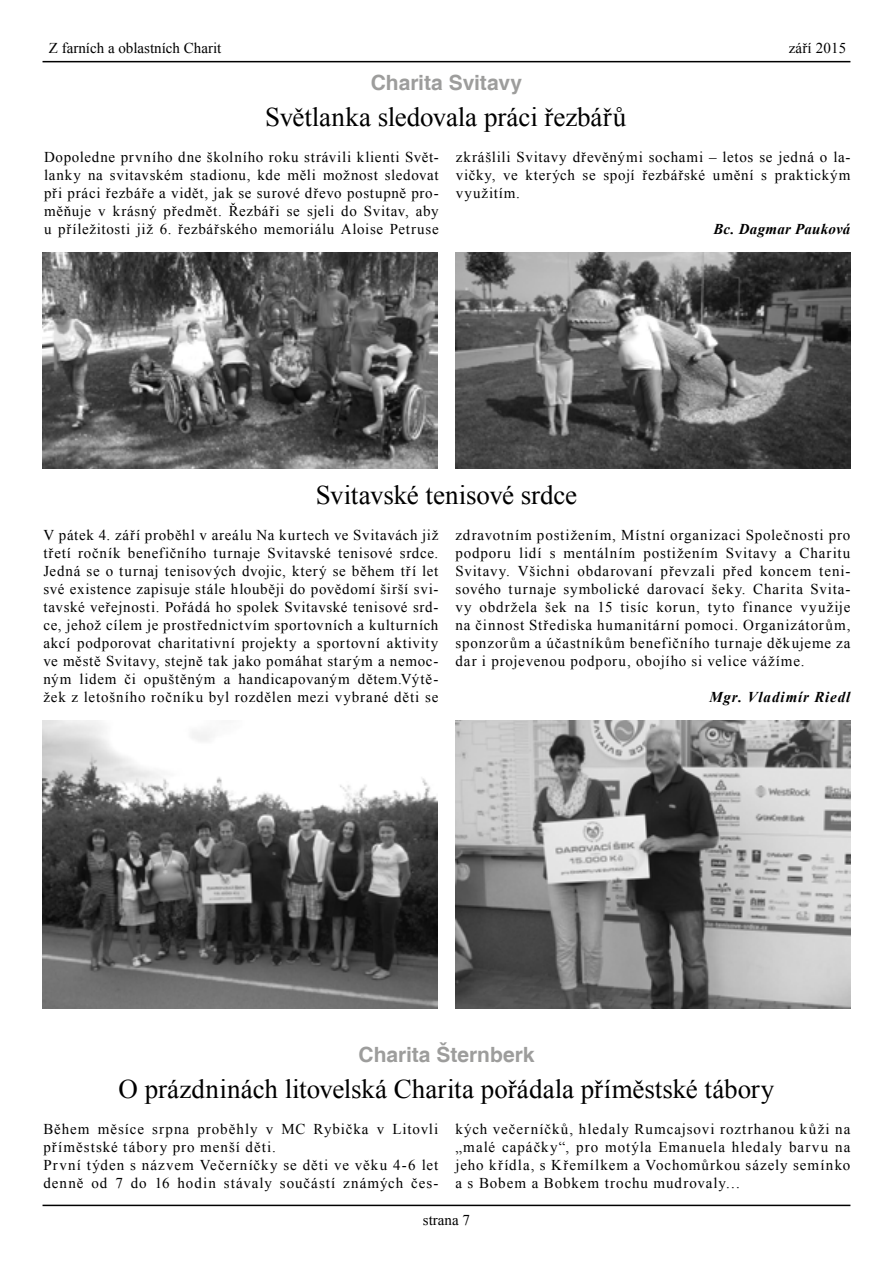
<style>
.page{position:relative;width:893px;height:1263px;background:#fff}
.page>*{position:absolute;margin:0;border:0;box-sizing:border-box;transform-origin:0 0}
.t1{font:27px "Times New Roman";letter-spacing:-.005em;color:#000}
.t2{font:700 21px "Helvetica";color:#9d9d9c}
.t3{font:15px/18px "Times New Roman";letter-spacing:.055em;color:#000;text-align:justify}
.t4{font:15px "Times New Roman";color:#000}
.t5{font:italic 700 15px "Times New Roman";letter-spacing:.065em;color:#000}
.t6{font:italic 700 15px "Times New Roman";letter-spacing:.015em;color:#000}
.t7{font:15px "Times New Roman";letter-spacing:.01em;color:#000}
</style>
<div class="page">
<hr style="left:43px;top:1205px;width:807px;height:1px;background:#000">
<hr style="left:43px;top:61px;width:807px;height:1px;background:#000">
<img style="left:43px;top:720px;width:394px;height:288px">
<img style="left:43px;top:252px;width:394px;height:216px">
<img style="left:455px;top:720px;width:395px;height:288px">
<img style="left:455px;top:252px;width:395px;height:216px">
<p class="t4" style="left:49px;top:37px;width:174px">Z farních a oblastních Charit</p>
<p class="t7" style="left:789px;top:37px;width:59px">září 2015</p>
<h2 class="t2" style="left:371px;top:70px;width:153px">Charita Svitavy</h2>
<h1 class="t1" style="left:265px;top:98px;width:363px">Světlanka sledovala práci řezbářů</h1>
<p class="t3" style="left:44px;top:148px;width:396px">Dopoledne prvního dne školního roku strávili klienti Svět&shy;lanky na svitavském stadionu, kde měli možnost sledovat při práci řezbáře a vidět, jak se surové dřevo postupně pro&shy;měňuje v krásný předmět. Řezbáři se sjeli do Svitav, aby u příležitosti již 6. řezbářského memoriálu Aloise Petruse</p>
<p class="t3" style="left:456px;top:148px;width:396px">zkrášlili Svitavy dřevěnými sochami – letos se jedná o la&shy;vičky, ve kterých se spojí řezbářské umění s praktickým využitím.</p>
<p class="t6" style="left:713px;top:219px;width:139px">Bc. Dagmar Pauková</p>
<h1 class="t1" style="left:316px;top:476px;width:263px">Svitavské tenisové srdce</h1>
<p class="t3" style="left:43px;top:526px;width:397px">V pátek 4. září proběhl v areálu Na kurtech ve Svitavách již třetí ročník benefičního turnaje Svitavské tenisové srdce.<br>Jedná se o turnaj tenisových dvojic, který se během tří let své existence zapisuje stále hlouběji do povědomí širší svi&shy;tavské veřejnosti. Pořádá ho spolek Svitavské tenisové srd&shy;ce, jehož cílem je prostřednictvím sportovních a kulturních akcí podporovat charitativní projekty a sportovní aktivity ve městě Svitavy, stejně tak jako pomáhat starým a nemoc&shy;ným lidem či opuštěným a handicapovaným dětem.Výtě&shy;žek z letošního ročníku byl rozdělen mezi vybrané děti se</p>
<p class="t3" style="left:455px;top:526px;width:397px">zdravotním postižením, Místní organizaci Společnosti pro podporu lidí s mentálním postižením Svitavy a Charitu Svitavy. Všichni obdarovaní převzali před koncem teni&shy;sového turnaje symbolické darovací šeky. Charita Svita&shy;vy obdržela šek na 15 tisíc korun, tyto finance využije na činnost Střediska humanitární pomoci. Organizátorům, sponzorům a účastníkům benefičního turnaje děkujeme za dar i projevenou podporu, obojího si velice vážíme.</p>
<p class="t5" style="left:709px;top:687px;width:142px">Mgr. Vladimír Riedl</p>
<h2 class="t2" style="left:359px;top:1042px;width:177px">Charita Šternberk</h2>
<h1 class="t1" style="left:118px;top:1070px;width:657px">O prázdninách litovelská Charita pořádala příměstské tábory</h1>
<p class="t3" style="left:43px;top:1120px;width:397px;text-align:left">Během měsíce srpna proběhly v MC Rybička v Litovli příměstské tábory pro menší děti.<br>První týden s názvem Večerníčky se děti ve věku 4-6 let denně od 7 do 16 hodin stávaly součástí známých čes-</p>
<p class="t3" style="left:455px;top:1120px;width:397px">kých večerníčků, hledaly Rumcajsovi roztrhanou kůži na „malé capáčky“, pro motýla Emanuela hledaly barvu na jeho křídla, s Křemílkem a Vochomůrkou sázely semínko a s Bobem a Bobkem trochu mudrovaly…</p>
<p class="t3" style="left:423px;top:1210px;width:49px">strana 7</p>
</div>
